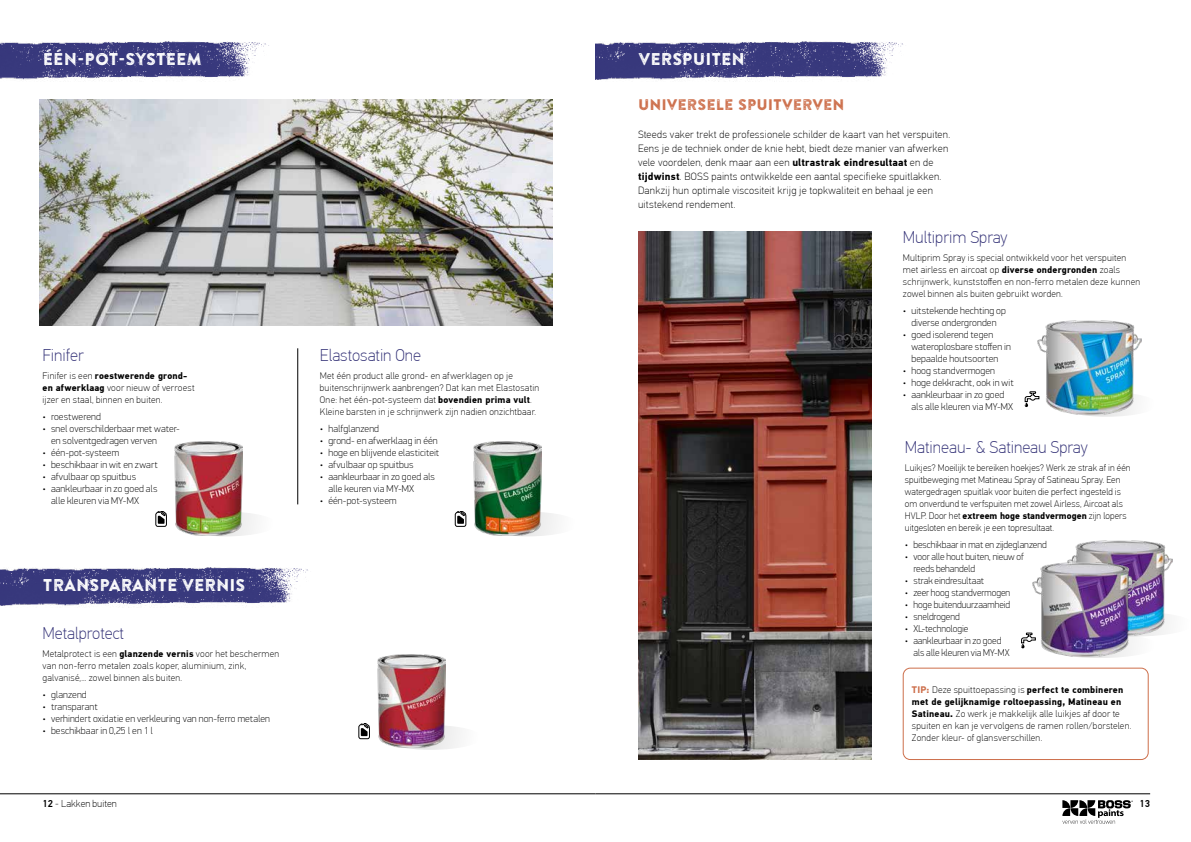
<style>
.page{position:relative;width:1191px;height:842px;background:#fff}
.page>*{position:absolute;margin:0;border:0;box-sizing:border-box;transform-origin:0 0}
.t1{font:100 17px "PF Din Text Pro";color:#353378}
.t2{font:17px "Brandon Printed Two";color:#fff}
.t3{font:15.3px "Brandon Printed Two";color:#cd6f4b}
.t4{font:100 10.5px/14px "PF Din Text Pro";letter-spacing:.025em;color:#000}
.t5{font:100 10px/12px "PFDIN Display Pro";letter-spacing:.005em;color:#000}
.t6{font:100 10px "PF Din Text Pro";color:#000}
.t7{font:500 10px "PF Din Text Pro";color:#000}
.t8{font:100 9.5px/12px "PF Din Text Pro";letter-spacing:.02em;color:#000}
.s1{font-weight:700}
.s2{font-weight:700;color:#cd6f4b}
.s3{font-weight:500}
</style>
<div class="page">
<hr style="left:0;top:793px;width:595px;height:1px;background:#000">
<hr style="left:595px;top:793px;width:555px;height:1px;background:#000">
<svg style="left:1062px;top:800px;width:70px;height:24px"></svg>
<img style="left:0;top:41px;width:269px;height:39px">
<img style="left:0;top:567px;width:308px;height:39px">
<img style="left:595px;top:41px;width:308px;height:41px">
<div style="left:903px;top:668px;width:245px;height:92px;border:1px solid #cd6f4b;border-radius:7px"></div>
<div style="left:175px;top:512px;width:102px;height:24px;background:#f6f6f6;border-radius:50%"></div>
<img style="left:174px;top:442px;width:68px;height:94px">
<div style="left:477px;top:512px;width:102px;height:24px;background:#f5f5f5;border-radius:50%"></div>
<div style="left:381px;top:725px;width:101px;height:25px;background:#f5f5f5;border-radius:50%"></div>
<img style="left:473px;top:442px;width:68px;height:94px">
<img style="left:377px;top:654px;width:68px;height:94px">
<img style="left:40px;top:99px;width:513px;height:227px">
<svg style="left:1136px;top:635px;width:19px;height:1px"></svg>
<img style="left:1067px;top:541px;width:105px;height:94px">
<div style="left:1041px;top:633px;width:117px;height:25px;background:#fafafa;border-radius:50%"></div>
<img style="left:1032px;top:562px;width:104px;height:95px">
<hr style="left:297px;top:348px;width:1px;height:156px;background:#000">
<img style="left:638px;top:231px;width:233px;height:529px">
<svg style="left:155px;top:511px;width:12px;height:16px"></svg>
<svg style="left:454px;top:511px;width:12px;height:16px"></svg>
<svg style="left:358px;top:723px;width:12px;height:16px"></svg>
<svg style="left:1056px;top:392px;width:102px;height:25px"></svg>
<img style="left:1037px;top:320px;width:104px;height:95px">
<svg style="left:1024px;top:391px;width:15px;height:16px"></svg>
<svg style="left:1021px;top:633px;width:14px;height:15px"></svg>
<h1 class="t2" style="left:43px;top:49px;width:160px">ÉÉN-POT-SYSTEEM</h1>
<h1 class="t1" style="left:43px;top:345px;width:43px">Finifer</h1>
<p class="t8" style="left:43px;top:370px;width:154px">Finifer is een <span class="s1">roestwerende grond&shy;en afwerklaag</span> voor nieuw of verroest ijzer en staal, binnen en buiten.</p>
<p class="t5" style="left:43px;top:411px;width:60px">• roestwerend</p>
<p class="t5" style="left:51px;top:423px;width:130px;text-indent:-8px">• snel overschilderbaar met water&shy;en solventgedragen verven</p>
<p class="t5" style="left:43px;top:447px;width:78px">• één-pot-systeem</p>
<p class="t5" style="left:43px;top:459px;width:117px">• beschikbaar in wit en zwart</p>
<p class="t5" style="left:43px;top:471px;width:95px">• afvulbaar op spuitbus</p>
<p class="t5" style="left:51px;top:483px;width:108px;text-indent:-8px">• aankleurbaar in zo goed als alle kleuren via MY-MX</p>
<h1 class="t2" style="left:43px;top:574px;width:204px">TRANSPARANTE VERNIS</h1>
<h1 class="t1" style="left:43px;top:623px;width:83px">Metalprotect</h1>
<p class="t8" style="left:43px;top:647px;width:238px">Metalprotect is een <span class="s1">glanzende vernis</span> voor het beschermen van non-ferro metalen zoals koper, aluminium, zink, galvanisé,... zowel binnen als buiten.</p>
<p class="t5" style="left:43px;top:689px;width:46px">• glanzend</p>
<p class="t5" style="left:43px;top:701px;width:57px">• transparant</p>
<p class="t5" style="left:43px;top:713px;width:229px">• verhindert oxidatie en verkleuring van non-ferro metalen</p>
<p class="t5" style="left:43px;top:725px;width:112px">• beschikbaar in 0,25 l en 1 l</p>
<h1 class="t1" style="left:320px;top:345px;width:103px">Elastosatin One</h1>
<p class="t8" style="left:320px;top:370px;width:221px">Met één product alle grond- en afwerklagen op je buitenschrijnwerk aanbrengen? Dat kan met Elastosatin One: het één-pot-systeem dat <span class="s1">bovendien prima vult</span>.<br>Kleine barsten in je schrijnwerk zijn nadien onzichtbaar.</p>
<p class="t5" style="left:320px;top:423px;width:61px">• halfglanzend</p>
<p class="t5" style="left:320px;top:435px;width:119px">• grond- en afwerklaag in één</p>
<p class="t5" style="left:320px;top:447px;width:121px">• hoge en blijvende elasticiteit</p>
<p class="t5" style="left:320px;top:459px;width:95px">• afvulbaar op spuitbus</p>
<p class="t5" style="left:328px;top:471px;width:108px;text-indent:-8px">• aankleurbaar in zo goed als alle keuren via MY-MX</p>
<p class="t5" style="left:320px;top:495px;width:78px">• één-pot-systeem</p>
<h1 class="t2" style="left:638px;top:49px;width:108px">VERSPUITEN</h1>
<h2 class="t3" style="left:638px;top:95px;width:208px">UNIVERSELE SPUITVERVEN</h2>
<p class="t4" style="left:638px;top:128px;width:314px">Steeds vaker trekt de professionele schilder de kaart van het verspuiten.<br>Eens je de techniek onder de knie hebt, biedt deze manier van afwerken vele voordelen, denk maar aan een <span class="s1">ultrastrak eindresultaat</span> en de <span class="s1">tijdwinst</span>. BOSS paints ontwikkelde een aantal specifieke spuitlakken.<br>Dankzij hun optimale viscositeit krijg je topkwaliteit en behaal je een uitstekend rendement.</p>
<h1 class="t1" style="left:903px;top:228px;width:106px">Multiprim Spray</h1>
<p class="t8" style="left:903px;top:252px;width:239px">Multiprim Spray is special ontwikkeld voor het verspuiten met airless en aircoat op <span class="s1">diverse ondergronden</span> zoals schrijnwerk, kunststoffen en non-ferro metalen deze kunnen zowel binnen als buiten gebruikt worden.</p>
<p class="t5" style="left:903px;top:305px;width:104px;text-align:center">• uitstekende hechting op diverse ondergronden</p>
<p class="t5" style="left:911px;top:329px;width:101px;text-indent:-8px">• goed isolerend tegen wateroplosbare stoffen in bepaalde houtsoorten</p>
<p class="t5" style="left:903px;top:365px;width:93px">• hoog standvermogen</p>
<p class="t5" style="left:903px;top:377px;width:112px">• hoge dekkracht, ook in wit</p>
<p class="t5" style="left:911px;top:389px;width:103px;text-indent:-8px">• aankleurbaar in zo goed als alle kleuren via MY-MX</p>
<h1 class="t1" style="left:905px;top:437px;width:184px">Matineau- &amp; Satineau Spray</h1>
<p class="t8" style="left:905px;top:461px;width:227px">Luikjes? Moeilijk te bereiken hoekjes? Werk ze strak af in één spuitbeweging met Matineau Spray of Satineau Spray. Een watergedragen spuitlak voor buiten die perfect ingesteld is om onverdund te verfspuiten met zowel Airless, Aircoat als HVLP. Door het <span class="s1">extreem hoge standvermogen</span> zijn lopers uitgesloten en bereik je een topresultaat.</p>
<p class="t5" style="left:905px;top:539px;width:143px">• beschikbaar in mat en zijdeglanzend</p>
<p class="t5" style="left:913px;top:551px;width:112px;text-indent:-9px">• voor alle hout buiten, nieuw of reeds behandeld</p>
<p class="t5" style="left:905px;top:575px;width:81px">• strak eindresultaat</p>
<p class="t5" style="left:905px;top:587px;width:107px">• zeer hoog standvermogen</p>
<p class="t5" style="left:905px;top:599px;width:107px">• hoge buitenduurzaamheid</p>
<p class="t5" style="left:905px;top:611px;width:56px">• sneldrogend</p>
<p class="t5" style="left:905px;top:623px;width:65px">• XL-technologie</p>
<p class="t5" style="left:913px;top:635px;width:98px;text-indent:-9px">• aankleurbaar in zo goed als alle kleuren via MY-MX</p>
<p class="t8" style="left:912px;top:684px;width:221px"><span class="s2">TIP:</span> Deze spuittoepassing is <span class="s1">perfect te combineren met de gelijknamige roltoepassing, Matineau en Satineau.</span> Zo werk je makkelijk alle luikjes af door te spuiten en kan je vervolgens de ramen rollen/borstelen.<br>Zonder kleur- of glansverschillen.</p>
<p class="t6" style="left:43px;top:798px;width:76px"><span class="s3">12</span> - Lakken buiten</p>
<p class="t7" style="left:1139px;top:798px;width:12px">13</p>
</div>
